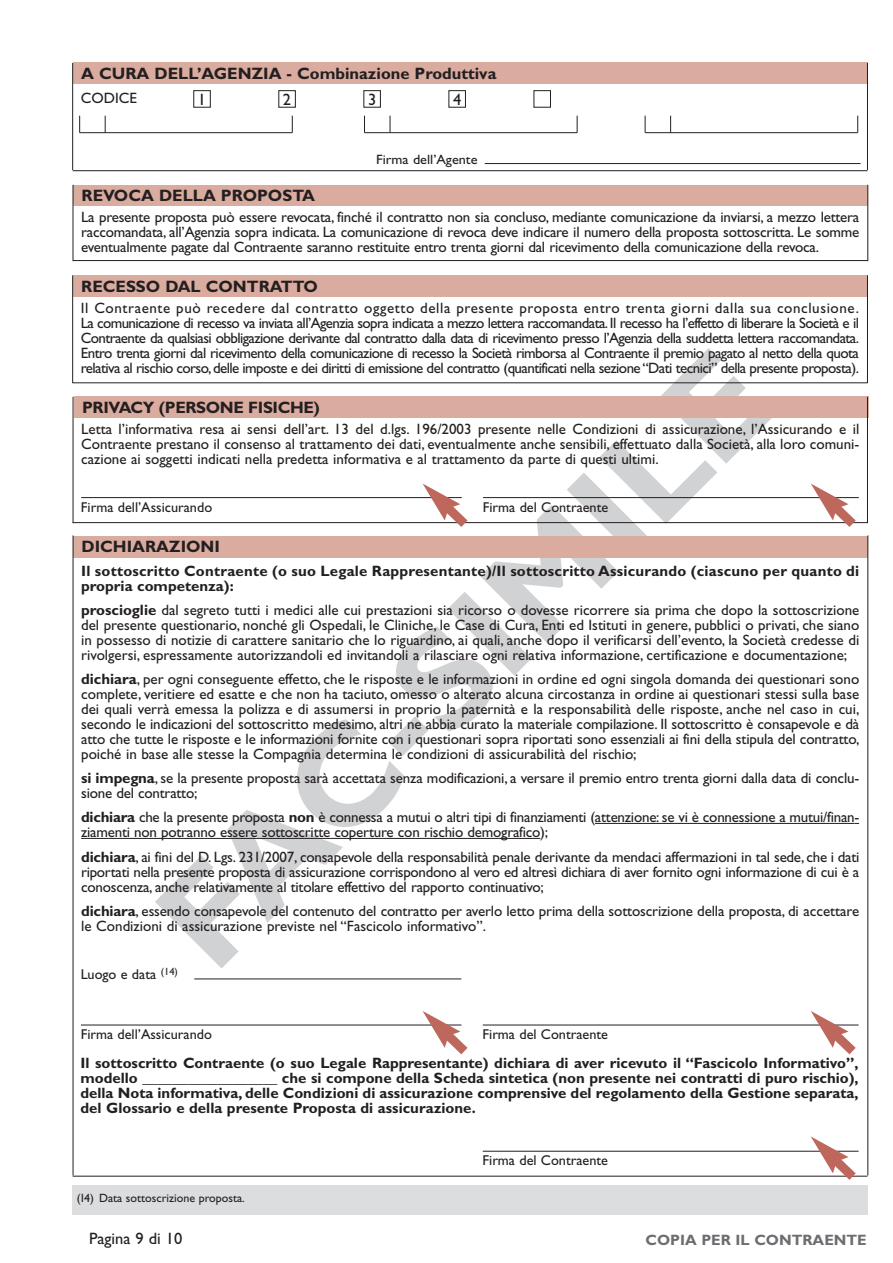
<style>
.page{position:relative;width:893px;height:1263px;background:#fff}
.page>*{position:absolute;margin:0;border:0;box-sizing:border-box;transform-origin:0 0}
.t1{font:700 16.5px "Gill Sans";color:#231f20}
.t2{font:700 16.5px "Gill Sans";letter-spacing:-.02em;color:#231f20}
.t3{font:16.5px "Gill Sans";color:#231f20}
.t4{font:15px/15px "Gill Sans";letter-spacing:-.01em;color:#231f20;text-align:justify}
.t5{font:700 15px/15px "Gill Sans";letter-spacing:.015em;color:#231f20}
.t6{font:700 15px "Gill Sans";color:#6c6d70}
.t7{font:14.25px "Gill Sans";color:#231f20}
.t8{font:13.5px "Gill Sans";color:#231f20;scale:1.05 1}
.t9{font:12px "Gill Sans";color:#231f20}
.s1{font-weight:700}
</style>
<div class="page">
<svg style="left:155px;top:348px;width:621px;height:620px"></svg>
<hr style="left:73px;top:1176px;width:794px;height:1px;background:#231f20">
<div style="left:73px;top:536px;width:795px;height:21px;background:#daab9f"></div>
<hr style="left:595px;top:823px;width:259px;height:1px;background:#231f20">
<hr style="left:81px;top:838px;width:459px;height:1px;background:#231f20">
<hr style="left:867px;top:535px;width:1px;height:640px;background:#231f20">
<hr style="left:73px;top:535px;width:1px;height:640px;background:#231f20">
<hr style="left:73px;top:522px;width:794px;height:1px;background:#231f20">
<hr style="left:81px;top:497px;width:381px;height:1px;background:#231f20">
<hr style="left:483px;top:497px;width:376px;height:1px;background:#231f20">
<div style="left:74px;top:396px;width:794px;height:22px;background:#daab9f"></div>
<hr style="left:73px;top:397px;width:1px;height:126px;background:#231f20">
<hr style="left:867px;top:397px;width:1px;height:126px;background:#231f20">
<hr style="left:194px;top:979px;width:267px;height:1px;background:#231f20">
<hr style="left:81px;top:1025px;width:380px;height:1px;background:#231f20">
<hr style="left:483px;top:1025px;width:376px;height:1px;background:#231f20">
<hr style="left:483px;top:1151px;width:376px;height:1px;background:#231f20">
<div style="left:73px;top:62px;width:794px;height:22px;background:#daab9f"></div>
<hr style="left:80px;top:132px;width:212px;height:1px;background:#231f20">
<svg style="left:79px;top:116px;width:1px;height:17px"></svg>
<svg style="left:105px;top:116px;width:1px;height:17px"></svg>
<svg style="left:292px;top:116px;width:1px;height:17px"></svg>
<hr style="left:364px;top:132px;width:213px;height:1px;background:#231f20">
<svg style="left:364px;top:116px;width:1px;height:17px"></svg>
<svg style="left:390px;top:116px;width:1px;height:17px"></svg>
<svg style="left:577px;top:116px;width:1px;height:17px"></svg>
<hr style="left:645px;top:132px;width:213px;height:1px;background:#231f20">
<svg style="left:645px;top:116px;width:1px;height:17px"></svg>
<svg style="left:670px;top:116px;width:1px;height:17px"></svg>
<svg style="left:857px;top:116px;width:1px;height:17px"></svg>
<hr style="left:867px;top:63px;width:1px;height:107px;background:#231f20">
<hr style="left:72px;top:63px;width:1px;height:107px;background:#231f20">
<hr style="left:73px;top:170px;width:794px;height:1px;background:#231f20">
<div style="left:194px;top:90px;width:17px;height:17px;border:1px solid #231f20"></div>
<div style="left:279px;top:90px;width:17px;height:17px;border:1px solid #231f20"></div>
<div style="left:364px;top:90px;width:17px;height:17px;border:1px solid #231f20"></div>
<div style="left:449px;top:90px;width:17px;height:17px;border:1px solid #231f20"></div>
<div style="left:534px;top:90px;width:17px;height:17px;border:1px solid #231f20"></div>
<div style="left:73px;top:185px;width:795px;height:21px;background:#daab9f"></div>
<hr style="left:867px;top:185px;width:1px;height:76px;background:#231f20">
<hr style="left:73px;top:185px;width:1px;height:76px;background:#231f20">
<hr style="left:73px;top:260px;width:795px;height:1px;background:#231f20">
<div style="left:73px;top:275px;width:794px;height:22px;background:#daab9f"></div>
<hr style="left:867px;top:275px;width:1px;height:108px;background:#231f20">
<hr style="left:72px;top:275px;width:1px;height:108px;background:#231f20">
<hr style="left:73px;top:382px;width:794px;height:1px;background:#231f20">
<hr style="left:485px;top:163px;width:376px;height:1px;background:#231f20">
<svg style="left:423px;top:483px;width:54px;height:53px"></svg>
<svg style="left:811px;top:483px;width:54px;height:44px"></svg>
<svg style="left:422px;top:1011px;width:46px;height:44px"></svg>
<svg style="left:811px;top:1011px;width:48px;height:44px"></svg>
<svg style="left:811px;top:1136px;width:54px;height:44px"></svg>
<div style="left:72px;top:1185px;width:796px;height:30px;background:#dcdddf"></div>
<p class="t1" style="left:81px;top:67px;width:417px">A CURA DELL’AGENZIA - Combinazione Produttiva</p>
<p class="t3" style="left:198px;top:93px;width:10px">1</p>
<p class="t3" style="left:283px;top:93px;width:10px">2</p>
<p class="t3" style="left:368px;top:93px;width:10px">3</p>
<p class="t3" style="left:453px;top:93px;width:10px">4</p>
<p class="t4" style="left:81px;top:92px;width:58px">CODICE</p>
<p class="t1" style="left:81px;top:189px;width:235px">REVOCA DELLA PROPOSTA</p>
<p class="t8" style="left:376px;top:154px;width:98px">Firma dell’Agente</p>
<p class="t4" style="left:81px;top:210px;width:780px">La presente proposta può essere revocata, finché il contratto non sia concluso, mediante comunicazione da inviarsi, a mezzo lettera raccomandata, all’Agenzia sopra indicata. La comunicazione di revoca deve indicare il numero della proposta sottoscritta. Le somme eventualmente pagate dal Contraente saranno restituite entro trenta giorni dal ricevimento della comunicazione della revoca.</p>
<p class="t1" style="left:81px;top:280px;width:238px">RECESSO DAL CONTRATTO</p>
<p class="t4" style="left:81px;top:302px;width:780px">Il Contraente può recedere dal contratto oggetto della presente proposta entro trenta giorni dalla sua conclusione.<br>La comunicazione di recesso va inviata all’Agenzia sopra indicata a mezzo lettera raccomandata. Il recesso ha l’effetto di liberare la Società e il Contraente da qualsiasi obbligazione derivante dal contratto dalla data di ricevimento presso l’Agenzia della suddetta lettera raccomandata.<br>Entro trenta giorni dal ricevimento della comunicazione di recesso la Società rimborsa al Contraente il premio pagato al netto della quota relativa al rischio corso,delle imposte e dei diritti di emissione del contratto (quantificati nella sezione“Dati tecnici” della presente proposta).</p>
<p class="t2" style="left:82px;top:401px;width:239px">PRIVACY (PERSONE FISICHE)</p>
<p class="t4" style="left:81px;top:423px;width:780px">Letta l’informativa resa ai sensi dell’art. 13 del d.lgs. 196/2003 presente nelle Condizioni di assicurazione, l’Assicurando e il Contraente prestano il consenso al trattamento dei dati, eventualmente anche sensibili, effettuato dalla Società, alla loro comuni&shy;cazione ai soggetti indicati nella predetta informativa e al trattamento da parte di questi ultimi.</p>
<p class="t7" style="left:81px;top:501px;width:133px">Firma dell’Assicurando</p>
<p class="t7" style="left:483px;top:501px;width:127px">Firma del Contraente</p>
<p class="t1" style="left:82px;top:540px;width:140px">DICHIARAZIONI</p>
<p class="t5" style="left:81px;top:564px;width:780px">Il sottoscritto Contraente (o suo Legale Rappresentante)/Il sottoscritto Assicurando (ciascuno per quanto di propria competenza):</p>
<p class="t4" style="left:81px;top:604px;width:780px"><span class="s1">proscioglie</span> dal segreto tutti i medici alle cui prestazioni sia ricorso o dovesse ricorrere sia prima che dopo la sottoscrizione del presente questionario, nonché gli Ospedali, le Cliniche, le Case di Cura, Enti ed Istituti in genere, pubblici o privati, che siano in possesso di notizie di carattere sanitario che lo riguardino, ai quali, anche dopo il verificarsi dell’evento, la Società credesse di rivolgersi, espressamente autorizzandoli ed invitandoli a rilasciare ogni relativa informazione, certificazione e documentazione;</p>
<p class="t4" style="left:81px;top:673px;width:780px"><span class="s1">dichiara</span>, per ogni conseguente effetto, che le risposte e le informazioni in ordine ed ogni singola domanda dei questionari sono complete, veritiere ed esatte e che non ha taciuto, omesso o alterato alcuna circostanza in ordine ai questionari stessi sulla base dei quali verrà emessa la polizza e di assumersi in proprio la paternità e la responsabilità delle risposte, anche nel caso in cui, secondo le indicazioni del sottoscritto medesimo, altri ne abbia curato la materiale compilazione. Il sottoscritto è consapevole e dà atto che tutte le risposte e le informazioni fornite con i questionari sopra riportati sono essenziali ai fini della stipula del contratto, poiché in base alle stesse la Compagnia determina le condizioni di assicurabilità del rischio;</p>
<p class="t4" style="left:81px;top:772px;width:780px"><span class="s1">si impegna</span>, se la presente proposta sarà accettata senza modificazioni, a versare il premio entro trenta giorni dalla data di conclu&shy;sione del contratto;</p>
<p class="t4" style="left:81px;top:811px;width:780px"><span class="s1">dichiara</span> che la presente proposta <span class="s1">non</span> è connessa a mutui o altri tipi di finanziamenti (attenzione: se vi è connessione a mutui/finan&shy;ziamenti non potranno essere sottoscritte coperture con rischio demografico);</p>
<p class="t4" style="left:81px;top:851px;width:780px"><span class="s1">dichiara</span>, ai fini del D. Lgs. 231/2007, consapevole della responsabilità penale derivante da mendaci affermazioni in tal sede, che i dati riportati nella presente proposta di assicurazione corrispondono al vero ed altresì dichiara di aver fornito ogni informazione di cui è a conoscenza, anche relativamente al titolare effettivo del rapporto continuativo;</p>
<p class="t4" style="left:81px;top:905px;width:780px"><span class="s1">dichiara</span>, essendo consapevole del contenuto del contratto per averlo letto prima della sottoscrizione della proposta, di accettare le Condizioni di assicurazione previste nel “Fascicolo informativo”.</p>
<p class="t7" style="left:81px;top:968px;width:99px">Luogo e data <sup>(14)</sup></p>
<p class="t7" style="left:81px;top:1029px;width:133px">Firma dell’Assicurando</p>
<p class="t7" style="left:482px;top:1029px;width:127px">Firma del Contraente</p>
<p class="t5" style="left:80px;top:1057px;width:780px;text-align:justify">Il sottoscritto Contraente (o suo Legale Rappresentante) dichiara di aver ricevuto il “Fascicolo Informativo”, modello __________________ che si compone della Scheda sintetica (non presente nei contratti di puro rischio), della Nota informativa, delle Condizioni di assicurazione comprensive del regolamento della Gestione separata, del Glossario e della presente Proposta di assicurazione.</p>
<p class="t7" style="left:482px;top:1155px;width:127px">Firma del Contraente</p>
<p class="t9" style="left:77px;top:1193px;width:170px">(14) Data sottoscrizione proposta.</p>
<p class="t3" style="left:89px;top:1232px;width:95px">Pagina 9 di 10</p>
<p class="t6" style="left:646px;top:1234px;width:223px">COPIA PER IL CONTRAENTE</p>
</div>
